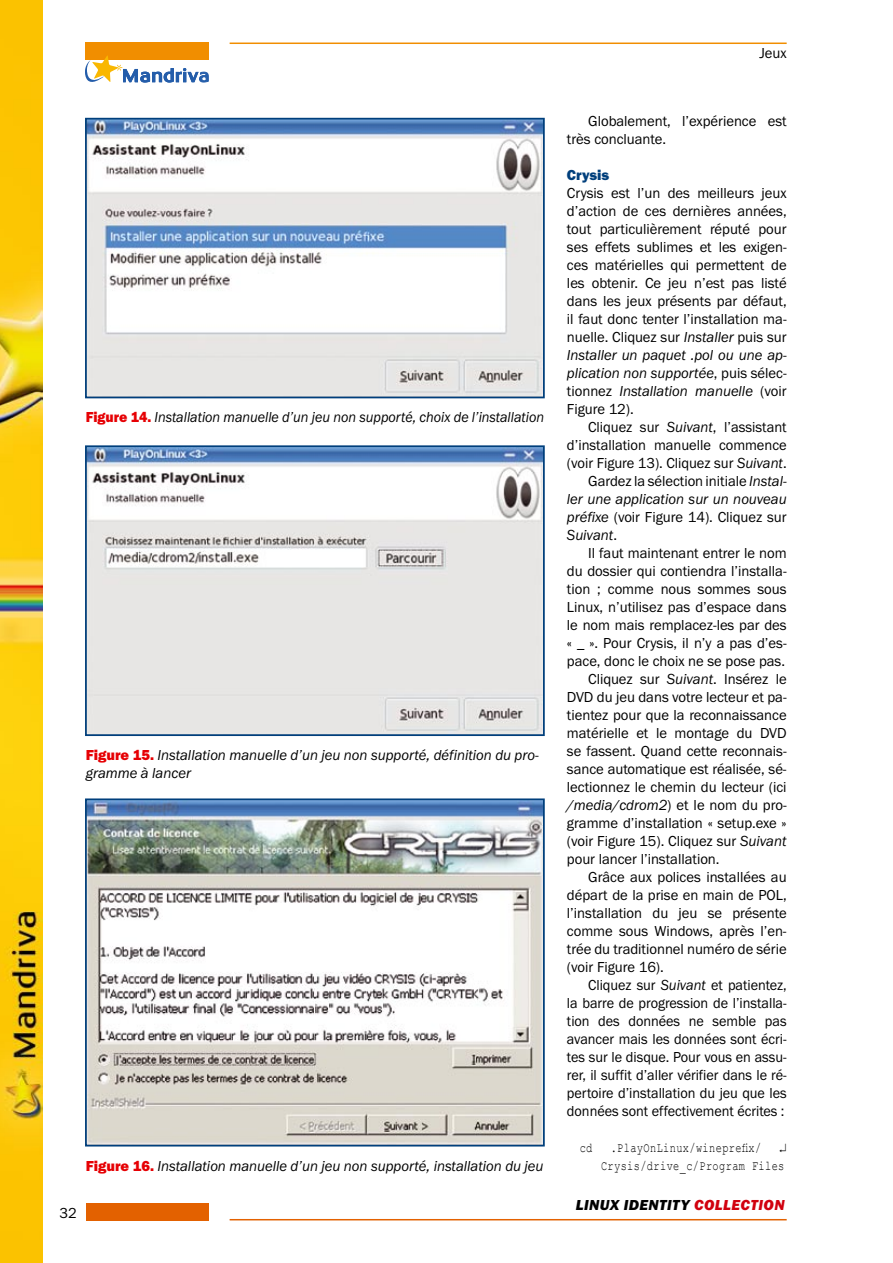
<style>
.page{position:relative;width:893px;height:1263px;background:#fff}
.page>*{position:absolute;margin:0;border:0;box-sizing:border-box;transform-origin:0 0}
.t1{font:15px/18px "Franklin Got URWTCE Boo";color:#000}
.t2{font:15px/18px "Franklin Got URWTCE Boo Ita";color:#000;text-align:justify}
.t3{font:15px "Franklin Got URWTCE Boo";color:#000;scale:.95 1}
.t4{font:15px "Franklin Got URWTCE Boo Ita";color:#000;scale:.94 1}
.t5{font:15px "Franklin Got URWTCE Hea Ita";letter-spacing:.03em;color:#000}
.t6{font:15px "Franklin Got URWTCE Hea";color:#003f7c}
.t7{font:13.5px "Courier New";letter-spacing:.04em;color:#000;scale:.76 1}
.s1{font-family:"Franklin Got URWTCE Hea";color:#e60004}
.s2{font-family:"Franklin Got URWTCE Boo Ita"}
.s3{font-family:"Franklin Got URWTCE Boo"}
.s4{color:#d1010e}
</style>
<div class="page">
<svg style="left:42px;top:0;width:1px;height:1263px"></svg>
<img style="left:0;top:0;width:42px;height:1263px">
<div style="left:85px;top:43px;width:123px;height:17px;background:#f18e00"></div>
<hr style="left:230px;top:43px;width:557px;height:1px;background:#f18e00">
<div style="left:85px;top:1203px;width:123px;height:17px;background:#e36100"></div>
<hr style="left:230px;top:1219px;width:557px;height:1px;background:#e36100">
<svg style="left:85px;top:55px;width:123px;height:27px"></svg>
<img style="left:88px;top:121px;width:454px;height:274px">
<div style="left:85px;top:118px;width:460px;height:280px;border:2px solid #003f7c"></div>
<img style="left:88px;top:448px;width:454px;height:285px">
<div style="left:85px;top:445px;width:460px;height:291px;border:2px solid #003f7c"></div>
<img style="left:88px;top:801px;width:454px;height:342px">
<div style="left:85px;top:798px;width:460px;height:348px;border:2px solid #003f7c"></div>
<p class="t1" style="left:759px;top:44px;width:29px">Jeux</p>
<p class="t4" style="left:86px;top:409px;width:489px"><span class="s1">Figure 14.</span> Installation manuelle d’un jeu non supporté, choix de l’installation</p>
<p class="t2" style="left:86px;top:746px;width:454px"><span class="s1">Figure 15.</span> Installation manuelle d’un jeu non supporté, définition du pro&shy;gramme à lancer</p>
<p class="t2" style="left:86px;top:1157px;width:459px"><span class="s1">Figure 16.</span> Installation manuelle d’un jeu non supporté, installation du jeu</p>
<p class="t1" style="left:59px;top:1204px;width:19px">32</p>
<p class="t1" style="left:567px;top:112px;width:221px;text-indent:21px">Globalement, l’expérience est très concluante.</p>
<p class="t6" style="left:567px;top:166px;width:44px">Crysis</p>
<p class="t1" style="left:567px;top:184px;width:221px;text-align:justify">Crysis est l’un des meilleurs jeux d’action de ces dernières années, tout particulièrement réputé pour ses effets sublimes et les exigen&shy;ces matérielles qui permettent de les obtenir. Ce jeu n’est pas listé dans les jeux présents par défaut, il faut donc tenter l’installation ma&shy;nuelle. Cliquez sur <span class="s2">Installer</span> puis sur</p>
<p class="t2" style="left:567px;top:346px;width:221px">Installer un paquet .pol ou une ap&shy;plication non supportée<span class="s3">, puis sélec&shy;tionnez</span> Installation manuelle <span class="s3">(voir</span></p>
<p class="t1" style="left:567px;top:400px;width:68px">Figure 12).</p>
<p class="t1" style="left:588px;top:418px;width:200px">Cliquez sur <span class="s2">Suivant</span>, l’assistant</p>
<p class="t1" style="left:567px;top:436px;width:221px">d’installation manuelle commence</p>
<p class="t1" style="left:567px;top:454px;width:221px">(voir Figure 13). Cliquez sur <span class="s2">Suivant</span>.</p>
<p class="t1" style="left:588px;top:472px;width:200px">Gardez la sélection initiale <span class="s2">Instal-</span></p>
<p class="t2" style="left:567px;top:490px;width:221px">ler une application sur un nouveau</p>
<p class="t1" style="left:567px;top:508px;width:221px"><span class="s2">préfixe</span> (voir Figure 14). Cliquez sur</p>
<p class="t2" style="left:567px;top:526px;width:52px">Suivant<span class="s3">.</span></p>
<p class="t1" style="left:588px;top:544px;width:200px">Il faut maintenant entrer le nom</p>
<p class="t1" style="left:567px;top:562px;width:221px">du dossier qui contiendra l’installa-</p>
<p class="t1" style="left:567px;top:580px;width:221px">tion ; comme nous sommes sous</p>
<p class="t1" style="left:567px;top:598px;width:221px">Linux, n’utilisez pas d’espace dans</p>
<p class="t1" style="left:567px;top:616px;width:221px">le nom mais remplacez-les par des</p>
<p class="t1" style="left:567px;top:634px;width:221px">« _ ». Pour Crysis, il n’y a pas d’es-</p>
<p class="t1" style="left:567px;top:652px;width:220px">pace, donc le choix ne se pose pas.</p>
<p class="t1" style="left:588px;top:670px;width:200px">Cliquez sur <span class="s2">Suivant</span>. Insérez le</p>
<p class="t1" style="left:567px;top:688px;width:221px">DVD du jeu dans votre lecteur et pa-</p>
<p class="t1" style="left:567px;top:706px;width:221px">tientez pour que la reconnaissance</p>
<p class="t1" style="left:567px;top:724px;width:221px">matérielle et le montage du DVD</p>
<p class="t1" style="left:567px;top:742px;width:221px">se fassent. Quand cette reconnais-</p>
<p class="t1" style="left:567px;top:760px;width:221px">sance automatique est réalisée, sé-</p>
<p class="t1" style="left:567px;top:778px;width:221px">lectionnez le chemin du lecteur (ici</p>
<p class="t1" style="left:567px;top:796px;width:221px"><span class="s2">/media/cdrom2</span>) et le nom du pro-</p>
<p class="t1" style="left:567px;top:814px;width:221px">gramme d’installation « setup.exe »</p>
<p class="t1" style="left:567px;top:832px;width:221px">(voir Figure 15). Cliquez sur <span class="s2">Suivant</span></p>
<p class="t1" style="left:567px;top:850px;width:154px">pour lancer l’installation.</p>
<p class="t1" style="left:588px;top:868px;width:200px">Grâce aux polices installées au</p>
<p class="t1" style="left:567px;top:886px;width:221px">départ de la prise en main de POL,</p>
<p class="t1" style="left:567px;top:904px;width:221px">l’installation du jeu se présente</p>
<p class="t1" style="left:567px;top:922px;width:221px">comme sous Windows, après l’en-</p>
<p class="t1" style="left:567px;top:940px;width:221px">trée du traditionnel numéro de série</p>
<p class="t1" style="left:567px;top:958px;width:98px">(voir Figure 16).</p>
<p class="t3" style="left:588px;top:977px;width:210px">Cliquez sur <span class="s2">Suivant</span> et patientez,</p>
<p class="t3" style="left:567px;top:995px;width:233px">la barre de progression de l’installa-</p>
<p class="t3" style="left:567px;top:1013px;width:233px">tion des données ne semble pas</p>
<p class="t3" style="left:567px;top:1031px;width:233px">avancer mais les données sont écri-</p>
<p class="t3" style="left:567px;top:1049px;width:233px">tes sur le disque. Pour vous en assu-</p>
<p class="t3" style="left:567px;top:1067px;width:233px">rer, il suffit d’aller vérifier dans le ré-</p>
<p class="t3" style="left:567px;top:1085px;width:233px">pertoire d’installation du jeu que les</p>
<p class="t3" style="left:567px;top:1103px;width:230px">données sont effectivement écrites :</p>
<p class="t7" style="left:580px;top:1139px;width:18px">cd</p>
<p class="t7" style="left:611px;top:1139px;width:200px">.PlayOnLinux/wineprefix/</p>
<p class="t7" style="left:601px;top:1157px;width:243px">Crysis/drive_c/Program Files</p>
<p class="t5" style="left:576px;top:1196px;width:210px">LINUX IDENTITY <span class="s4">COLLECTION</span></p>
</div>
